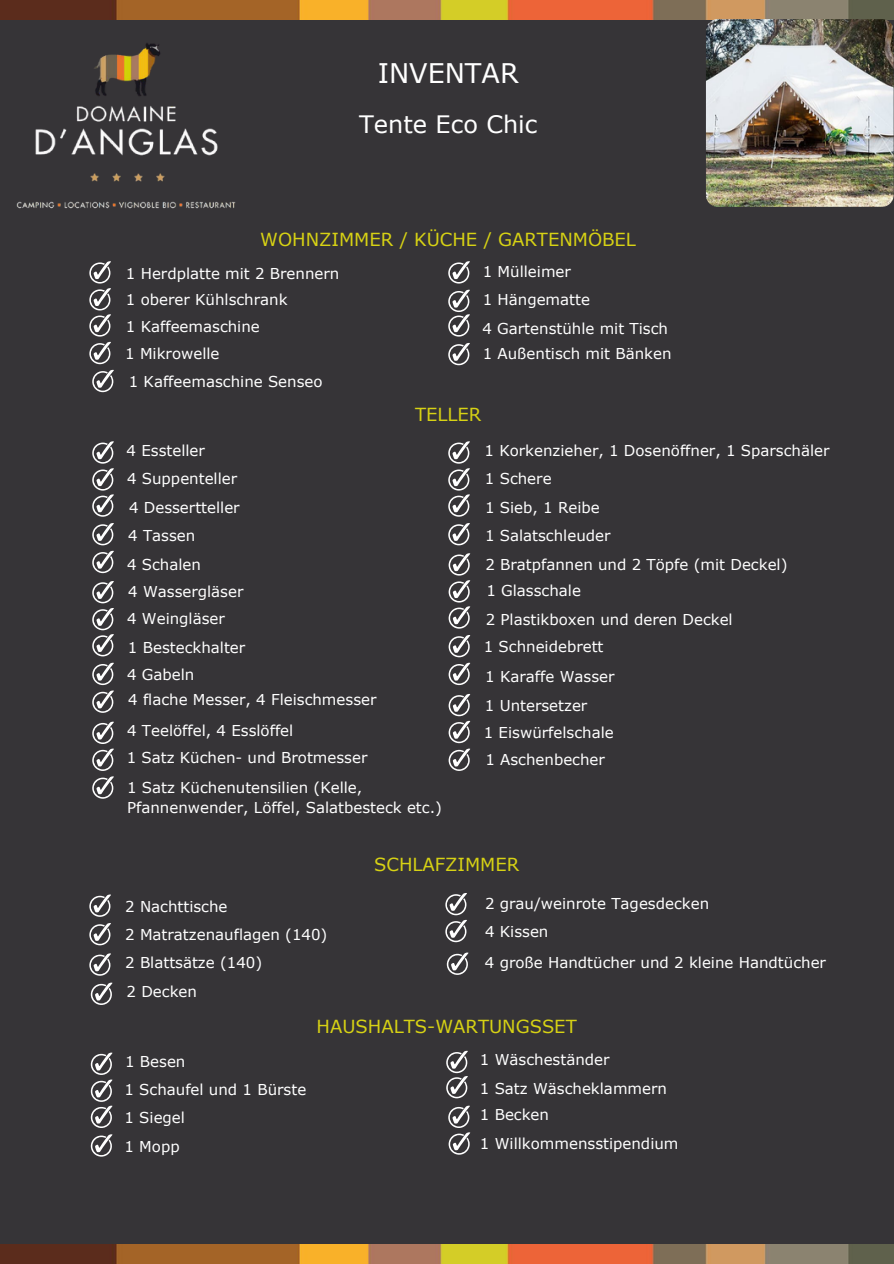
<style>
.page{position:relative;width:894px;height:1264px;background:#fff}
.page>*{position:absolute;margin:0;border:0;box-sizing:border-box;transform-origin:0 0}
.t1{font:27px "Verdana Ref";color:#fff}
.t2{font:24px "Verdana Ref";color:#fff}
.t3{font:18px "Verdana Ref";color:#d7d214}
.t4{font:15px/20.2px "Verdana Ref";color:#fff}
</style>
<div class="page">
<div style="left:0;top:0;width:893px;height:1263px;background:#363437"></div>
<img style="left:0;top:0;width:893px;height:19px">
<img style="left:0;top:1244px;width:893px;height:19px">
<img style="left:0;top:19px;width:252px;height:190px">
<svg style="left:92px;top:441px;width:22px;height:75px"></svg>
<svg style="left:92px;top:523px;width:22px;height:22px"></svg>
<svg style="left:92px;top:551px;width:22px;height:22px"></svg>
<svg style="left:448px;top:261px;width:21px;height:22px"></svg>
<svg style="left:448px;top:290px;width:21px;height:46px"></svg>
<svg style="left:448px;top:343px;width:21px;height:22px"></svg>
<svg style="left:89px;top:261px;width:22px;height:75px"></svg>
<svg style="left:89px;top:342px;width:22px;height:22px"></svg>
<svg style="left:92px;top:581px;width:22px;height:75px"></svg>
<svg style="left:92px;top:662px;width:22px;height:51px"></svg>
<svg style="left:91px;top:1052px;width:21px;height:75px"></svg>
<svg style="left:91px;top:1134px;width:21px;height:22px"></svg>
<svg style="left:446px;top:1050px;width:21px;height:48px"></svg>
<svg style="left:89px;top:894px;width:22px;height:22px"></svg>
<svg style="left:445px;top:893px;width:21px;height:49px"></svg>
<svg style="left:92px;top:721px;width:22px;height:77px"></svg>
<svg style="left:448px;top:441px;width:21px;height:75px"></svg>
<svg style="left:448px;top:523px;width:21px;height:22px"></svg>
<svg style="left:448px;top:553px;width:22px;height:75px"></svg>
<svg style="left:448px;top:635px;width:22px;height:50px"></svg>
<svg style="left:448px;top:694px;width:22px;height:77px"></svg>
<svg style="left:89px;top:923px;width:22px;height:22px"></svg>
<svg style="left:89px;top:953px;width:22px;height:22px"></svg>
<svg style="left:446px;top:952px;width:22px;height:22px"></svg>
<img style="left:705px;top:19px;width:188px;height:188px;border-radius:12px">
<svg style="left:448px;top:1105px;width:22px;height:49px"></svg>
<svg style="left:91px;top:982px;width:21px;height:22px"></svg>
<svg style="left:92px;top:370px;width:22px;height:22px"></svg>
<p class="t1" style="left:377px;top:56px;width:143px">INVENTAR</p>
<h3 class="t2" style="left:359px;top:109px;width:180px">Tente Eco Chic</h3>
<p class="t3" style="left:260px;top:227px;width:377px">WOHNZIMMER / KÜCHE / GARTENMÖBEL</p>
<p class="t4" style="left:126px;top:262px;width:215px">1 Herdplatte mit 2 Brennern</p>
<p class="t4" style="left:126px;top:289px;width:163px">1 oberer Kühlschrank</p>
<p class="t4" style="left:126px;top:315px;width:135px">1 Kaffeemaschine</p>
<p class="t4" style="left:125px;top:343px;width:96px">1 Mikrowelle</p>
<p class="t4" style="left:129px;top:371px;width:195px">1 Kaffeemaschine Senseo</p>
<p class="t4" style="left:482px;top:261px;width:90px">1 Mülleimer</p>
<p class="t4" style="left:482px;top:289px;width:109px">1 Hängematte</p>
<p class="t4" style="left:482px;top:317px;width:187px">4 Gartenstühle mit Tisch</p>
<p class="t4" style="left:482px;top:342px;width:190px">1 Außentisch mit Bänken</p>
<p class="t3" style="left:415px;top:403px;width:68px">TELLER</p>
<p class="t4" style="left:126px;top:439px;width:80px">4 Essteller</p>
<p class="t4" style="left:127px;top:468px;width:112px">4 Suppenteller</p>
<p class="t4" style="left:129px;top:497px;width:112px">4 Dessertteller</p>
<p class="t4" style="left:128px;top:524px;width:69px">4 Tassen</p>
<p class="t4" style="left:127px;top:554px;width:75px">4 Schalen</p>
<p class="t4" style="left:128px;top:581px;width:117px">4 Wassergläser</p>
<p class="t4" style="left:127px;top:608px;width:99px">4 Weingläser</p>
<p class="t4" style="left:128px;top:636px;width:119px">1 Besteckhalter</p>
<p class="t4" style="left:127px;top:663px;width:69px">4 Gabeln</p>
<p class="t4" style="left:128px;top:689px;width:250px">4 flache Messer, 4 Fleischmesser</p>
<p class="t4" style="left:127px;top:719px;width:168px">4 Teelöffel, 4 Esslöffel</p>
<p class="t4" style="left:127px;top:746px;width:242px">1 Satz Küchen- und Brotmesser</p>
<p class="t4" style="left:127px;top:777px;width:316px">1 Satz Küchenutensilien (Kelle,<br>Pfannenwender, Löffel, Salatbesteck etc.)</p>
<p class="t4" style="left:484px;top:439px;width:346px">1 Korkenzieher, 1 Dosenöffner, 1 Sparschäler</p>
<p class="t4" style="left:485px;top:468px;width:68px">1 Schere</p>
<p class="t4" style="left:485px;top:497px;width:116px">1 Sieb, 1 Reibe</p>
<p class="t4" style="left:485px;top:524px;width:127px">1 Salatschleuder</p>
<p class="t4" style="left:485px;top:553px;width:303px">2 Bratpfannen und 2 Töpfe (mit Deckel)</p>
<p class="t4" style="left:486px;top:580px;width:96px">1 Glasschale</p>
<p class="t4" style="left:485px;top:608px;width:248px">2 Plastikboxen und deren Deckel</p>
<p class="t4" style="left:483px;top:635px;width:121px">1 Schneidebrett</p>
<p class="t4" style="left:485px;top:666px;width:131px">1 Karaffe Wasser</p>
<p class="t4" style="left:485px;top:694px;width:104px">1 Untersetzer</p>
<p class="t4" style="left:483px;top:721px;width:131px">1 Eiswürfelschale</p>
<p class="t4" style="left:485px;top:749px;width:121px">1 Aschenbecher</p>
<p class="t3" style="left:374px;top:853px;width:147px">SCHLAFZIMMER</p>
<p class="t4" style="left:125px;top:895px;width:104px">2 Nachttische</p>
<p class="t4" style="left:485px;top:892px;width:225px">2 grau/weinrote Tagesdecken</p>
<p class="t4" style="left:485px;top:921px;width:65px">4 Kissen</p>
<p class="t4" style="left:125px;top:923px;width:204px">2 Matratzenauflagen (140)</p>
<p class="t4" style="left:125px;top:951px;width:139px">2 Blattsätze (140)</p>
<p class="t4" style="left:485px;top:951px;width:342px">4 große Handtücher und 2 kleine Handtücher</p>
<p class="t4" style="left:126px;top:980px;width:72px">2 Decken</p>
<p class="t4" style="left:125px;top:1050px;width:62px">1 Besen</p>
<p class="t4" style="left:124px;top:1079px;width:183px">1 Schaufel und 1 Bürste</p>
<p class="t4" style="left:124px;top:1106px;width:62px">1 Siegel</p>
<p class="t4" style="left:124px;top:1135px;width:57px">1 Mopp</p>
<p class="t3" style="left:316px;top:1015px;width:261px">HAUSHALTS-WARTUNGSSET</p>
<h3 class="t4" style="left:480px;top:1048px;width:131px">1 Wäscheständer</h3>
<p class="t4" style="left:480px;top:1077px;width:188px">1 Satz Wäscheklammern</p>
<p class="t4" style="left:480px;top:1103px;width:71px">1 Becken</p>
<p class="t4" style="left:480px;top:1133px;width:200px">1 Willkommensstipendium</p>
</div>
